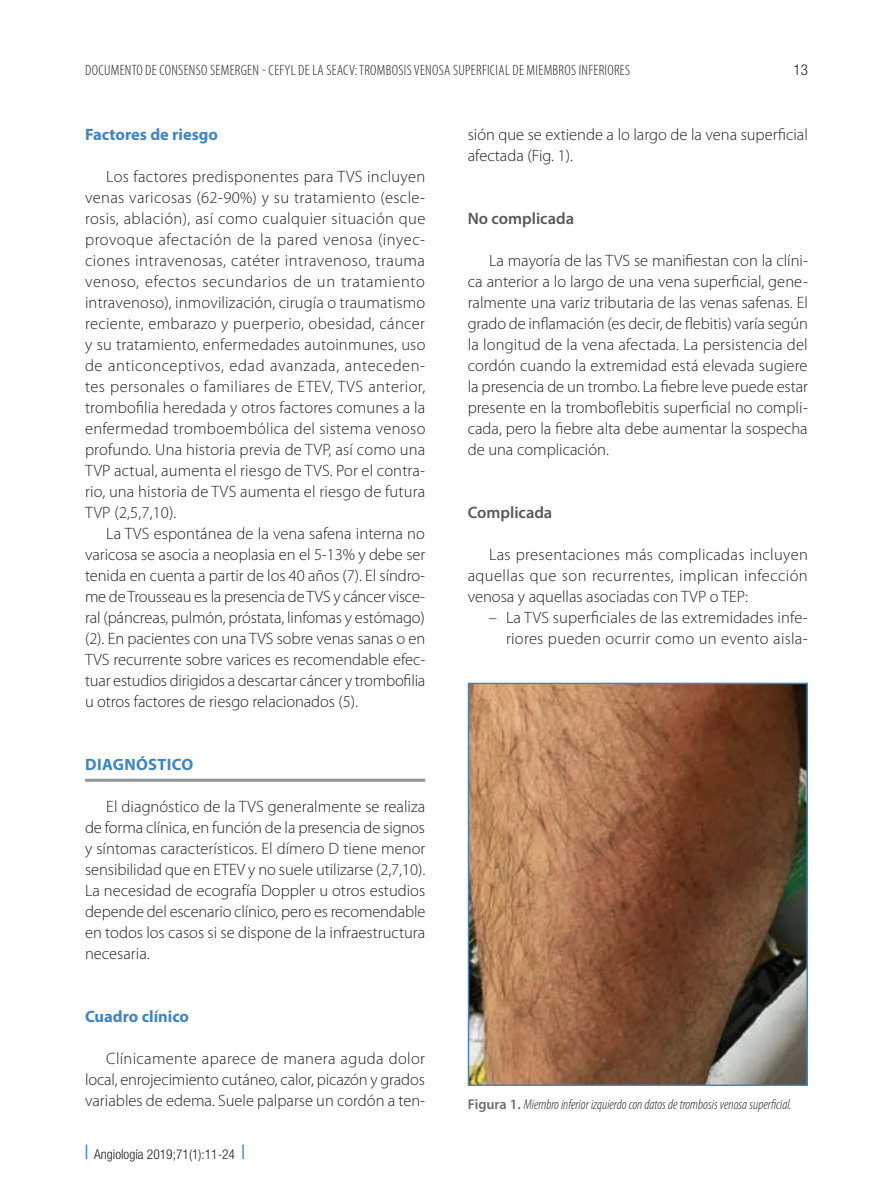
<style>
.page{position:relative;width:893px;height:1191px;background:#fff}
.page>*{position:absolute;margin:0;border:0;box-sizing:border-box;transform-origin:0 0}
.t1{font:300 16.5px/21px "Myriad Pro";color:#231f20;text-align:justify}
.t2{font:700 16.5px "Myriad Pro";color:#3e85c5}
.t3{font:600 16.5px "Myriad Pro";color:#57585a}
.t4{font:700 16.5px "Myriad Pro";letter-spacing:.02em;color:#3e85c5}
.t5{font:300 condensed 15px "Myriad Pro";letter-spacing:.02em;color:#231f20}
.t6{font:300 condensed 15px "Helvetica Neue LT Std";color:#231f20}
.t7{font:italic 300 condensed 14.25px "Myriad Pro";color:#231f20}
.t8{font:300 condensed 13.5px "Helvetica Neue LT Std";color:#231f20}
.s1{color:#3e85c5}
.s2{font-weight:600;font-style:normal;font-stretch:normal;color:#6c6d70}
</style>
<div class="page">
<hr style="left:85px;top:778px;width:340px;height:3px;background:#939598">
<img style="left:471px;top:685px;width:334px;height:398px">
<div style="left:468px;top:682px;width:340px;height:404px;border:2px solid #3e85c5"></div>
<p class="t5" style="left:85px;top:62px;width:547px">DOCUMENTO DE CONSENSO SEMERGEN CEFYL DE LA SEACV: TROMBOSIS VENOSA SUPERFICIAL DE MIEMBROS INFERIORES</p>
<p class="t6" style="left:793px;top:61px;width:16px">13</p>
<p class="t2" style="left:85px;top:124px;width:135px">Factores de riesgo</p>
<p class="t1" style="left:85px;top:166px;width:342px;text-indent:21px">Los factores predisponentes para TVS incluyen venas varicosas (62-90%) y su tratamiento (escle&shy;rosis, ablación), así como cualquier situación que provoque afectación de la pared venosa (inyec&shy;ciones intravenosas, catéter intravenoso, trauma venoso, efectos secundarios de un tratamiento intravenoso), inmovilización, cirugía o traumatismo reciente, embarazo y puerperio, obesidad, cáncer y su tratamiento, enfermedades autoinmunes, uso de anticonceptivos, edad avanzada, anteceden&shy;tes personales o familiares de ETEV, TVS anterior, trombofilia heredada y otros factores comunes a la enfermedad tromboembólica del sistema venoso profundo. Una historia previa de TVP, así como una TVP actual, aumenta el riesgo de TVS. Por el contra&shy;rio, una historia de TVS aumenta el riesgo de futura TVP (2,5,7,10).</p>
<p class="t1" style="left:85px;top:523px;width:342px;text-indent:21px">La TVS espontánea de la vena safena interna no varicosa se asocia a neoplasia en el 5-13% y debe ser tenida en cuenta a partir de los 40 años (7). El síndro&shy;me de Trousseau es la presencia de TVS y cáncer visce&shy;ral (páncreas, pulmón, próstata, linfomas y estómago) (2). En pacientes con una TVS sobre venas sanas o en TVS recurrente sobre varices es recomendable efec&shy;tuar estudios dirigidos a descartar cáncer y trombofilia u otros factores de riesgo relacionados (5).</p>
<p class="t4" style="left:85px;top:754px;width:110px">DIAGNÓSTICO</p>
<p class="t1" style="left:85px;top:796px;width:342px;text-indent:21px">El diagnóstico de la TVS generalmente se realiza de forma clínica, en función de la presencia de signos y síntomas característicos. El dímero D tiene menor sensibilidad que en ETEV y no suele utilizarse (2,7,10).<br>La necesidad de ecografía Doppler u otros estudios depende del escenario clínico, pero es recomendable en todos los casos si se dispone de la infraestructura necesaria.</p>
<p class="t2" style="left:85px;top:1006px;width:106px">Cuadro clínico</p>
<p class="t1" style="left:85px;top:1048px;width:342px;text-indent:21px">Clínicamente aparece de manera aguda dolor local, enrojecimiento cutáneo, calor, picazón y grados variables de edema. Suele palparse un cordón a ten-</p>
<p class="t8" style="left:85px;top:1146px;width:161px"><span class="s1">❘</span> Angiología 2019;71(1):11-24 <span class="s1">❘</span></p>
<p class="t1" style="left:468px;top:124px;width:342px">sión que se extiende a lo largo de la vena superficial afectada (Fig. 1).</p>
<p class="t3" style="left:468px;top:208px;width:108px">No complicada</p>
<p class="t1" style="left:468px;top:250px;width:342px;text-indent:21px">La mayoría de las TVS se manifiestan con la clíni&shy;ca anterior a lo largo de una vena superficial, gene&shy;ralmente una variz tributaria de las venas safenas. El grado de inflamación (es decir, de flebitis) varía según la longitud de la vena afectada. La persistencia del cordón cuando la extremidad está elevada sugiere la presencia de un trombo. La fiebre leve puede estar presente en la tromboflebitis superficial no compli&shy;cada, pero la fiebre alta debe aumentar la sospecha de una complicación.</p>
<p class="t3" style="left:468px;top:502px;width:86px">Complicada</p>
<p class="t1" style="left:468px;top:544px;width:342px;text-indent:21px">Las presentaciones más complicadas incluyen aquellas que son recurrentes, implican infección venosa y aquellas asociadas con TVP o TEP:</p>
<p class="t1" style="left:489px;top:607px;width:320px;text-align:right">– La TVS superficiales de las extremidades infe&shy;riores pueden ocurrir como un evento aisla-</p>
<p class="t7" style="left:468px;top:1097px;width:325px"><span class="s2">Figura 1.</span> Miembro inferior izquierdo con datos de trombosis venosa superficial.</p>
</div>
